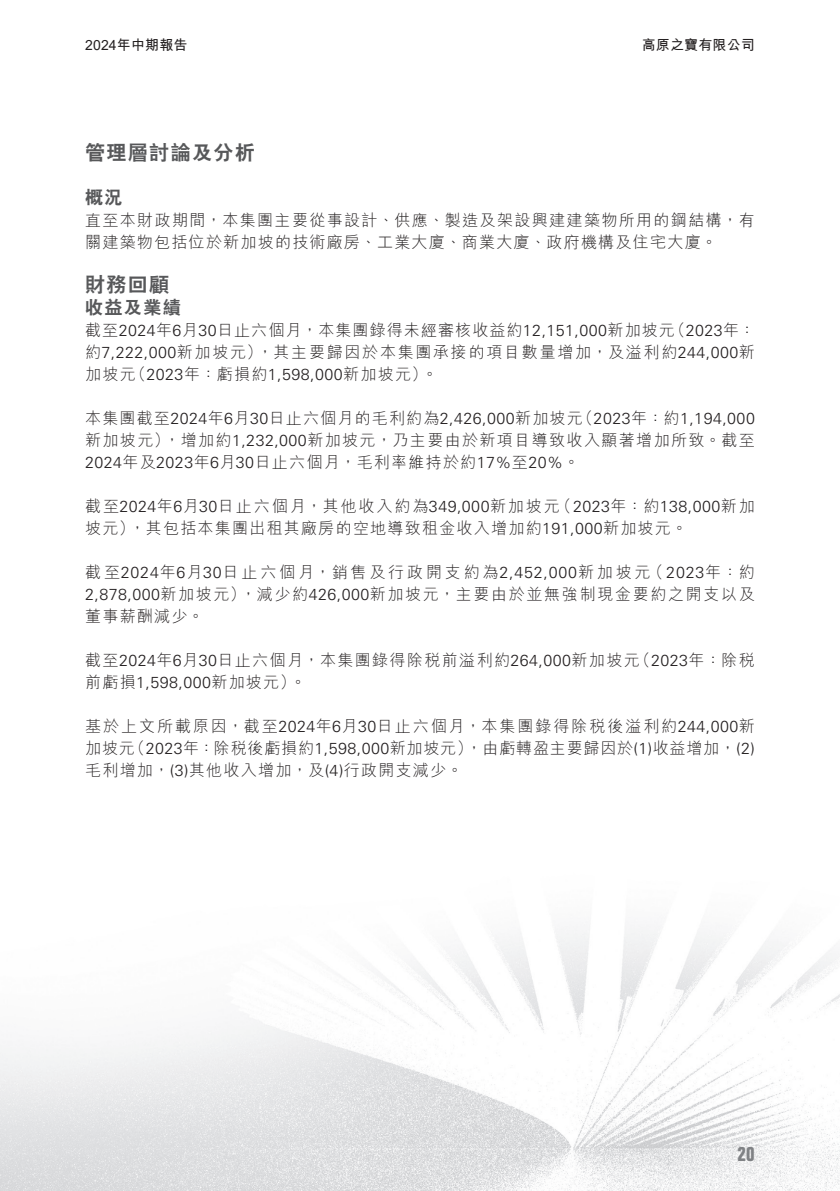
<style>
.page{position:relative;width:840px;height:1191px;background:#fff}
.page>*{position:absolute;margin:0;border:0;box-sizing:border-box;transform-origin:0 0}
.t1{font:800 20px "C Hei 2 HK";letter-spacing:.07em;color:#57585a}
.t2{font:700 condensed 20px "Folio Std";color:#808285}
.t3{font:800 18px "C Hei 2 HK";letter-spacing:.08em;color:#57585a}
.t4{font:300 16px/22px "M Hei HK";letter-spacing:.085em;color:#231f20}
.t5{font:300 16px "Univers LT Std";letter-spacing:.03em;color:#231f20}
.t6{font:300 16px/22px "M Hei HK";letter-spacing:.12em;color:#231f20;text-align:right}
.t7{font:300 16px/22px "M Hei HK";letter-spacing:.11em;color:#231f20}
.t8{font:300 16px/22px "M Hei HK";letter-spacing:.105em;color:#231f20}
.t9{font:700 14px "M Hei HK";letter-spacing:.01em;color:#231f20}
.s1{font-family:"Arial";font-weight:400}
.s2{font-family:"M Hei HK"}
.s3{font-family:"Univers LT Std"}
</style>
<div class="page">
<img style="left:0;top:926px;width:839px;height:265px">
<p class="t9" style="left:85px;top:35px;width:104px"><span class="s1">2024</span>年中期報告</p>
<p class="t9" style="left:641px;top:35px;width:114px">高原之寶有限公司</p>
<p class="t1" style="left:85px;top:142px;width:171px">管理層討論及分析</p>
<p class="t3" style="left:85px;top:188px;width:39px">概況</p>
<p class="t4" style="left:85px;top:208px;width:670px">直至本財政期間，本集團主要從事設計、供應、製造及架設興建建築物所用的鋼結構，有關建築物包括位於新加坡的技術廠房、工業大廈、商業大廈、政府機構及住宅大廈。</p>
<p class="t1" style="left:85px;top:274px;width:86px">財務回顧</p>
<p class="t3" style="left:85px;top:298px;width:97px">收益及業績</p>
<p class="t5" style="left:669px;top:320px;width:87px"><span class="s2">（</span>2023<span class="s2">年：</span></p>
<p class="t7" style="left:257px;top:318px;width:499px;text-indent:-172px">截至<span class="s3">2024</span>年 月<span class="s3">6 30</span>日止六個月，本集團錄得未經審核收益約<span class="s3">12,151,000</span>新加坡元<br>，其主要歸因於本集團承接的項目數量增加，及溢利約<span class="s3">244,000</span>新</p>
<p class="t5" style="left:85px;top:342px;width:179px"><span class="s2">約</span>7,222,000<span class="s2">新加坡元）</span></p>
<p class="t5" style="left:130px;top:364px;width:299px"><span class="s2">（</span>2023<span class="s2">年：虧損約</span>1,598,000<span class="s2">新加坡元(</span></p>
<p class="t4" style="left:85px;top:362px;width:52px">加坡元</p>
<p class="t4" style="left:421px;top:362px;width:17px">。</p>
<p class="t5" style="left:577px;top:408px;width:179px"><span class="s2">（</span>2023<span class="s2">年：約</span>1,194,000</p>
<p class="t4" style="left:164px;top:406px;width:591px;text-indent:-79px">本集團截至<span class="s3">2024</span>年 月<span class="s3">6 30</span>日止六個月的毛利約為<span class="s3">2,426,000</span>新加坡元<br>，增加約<span class="s3">1,232,000</span>新加坡元，乃主要由於新項目導致收入顯著增加所致。截至</p>
<p class="t4" style="left:85px;top:428px;width:495px">新加坡元）<br><span class="s3">2024</span>年及<span class="s3">2023</span>年 月<span class="s3">6 30</span>日止六個月，毛利率維持於約<span class="s3">17%</span>至<span class="s3">20%</span>。</p>
<p class="t5" style="left:555px;top:496px;width:201px"><span class="s2">（</span>2023<span class="s2">年：約</span>138,000<span class="s2">新加</span></p>
<p class="t4" style="left:129px;top:494px;width:559px;text-indent:-44px">截至<span class="s3">2024</span>年 月<span class="s3">6 30</span>日止六個月，其他收入約為<span class="s3">349,000</span>新加坡元<br>，其包括本集團出租其廠房的空地導致租金收入增加約<span class="s3">191,000</span>新加坡元。</p>
<p class="t4" style="left:85px;top:516px;width:51px">坡元）</p>
<p class="t4" style="left:647px;top:560px;width:109px">（ <span class="s3">2023</span>年：約</p>
<p class="t8" style="left:240px;top:560px;width:515px;text-indent:-155px">截至<span class="s3">2024</span>年<span class="s3">6</span>月<span class="s3">30</span>日止六個月，銷售及行政開支約為<span class="s3">2,452,000</span>新加坡元<br>，減少約<span class="s3">426,000</span>新加坡元，主要由於並無強制現金要約之開支以及</p>
<p class="t5" style="left:85px;top:584px;width:162px">2,878,000<span class="s2">新加坡元）</span></p>
<p class="t4" style="left:85px;top:604px;width:120px">董事薪酬減少。</p>
<p class="t4" style="left:634px;top:648px;width:122px">（<span class="s3">2023</span>年：除稅</p>
<p class="t4" style="left:290px;top:648px;width:351px;text-indent:-205px">截至<span class="s3">2024</span>年 月<span class="s3">6 30</span>日止六個月，本集團錄得除稅前溢利約<span class="s3">264,000</span>新加坡元。</p>
<p class="t5" style="left:85px;top:672px;width:212px"><span class="s2">前虧損</span>1,598,000<span class="s2">新加坡元(</span></p>
<p class="t6" style="left:85px;top:714px;width:671px">基於上文所載原因，截至<span class="s3">2024</span>年 月<span class="s3">6 30</span>日止六個月，本集團錄得除稅後溢利約<span class="s3">244,000</span>新（<span class="s3">2023</span>年：除稅後虧損約<span class="s3">1,598,000</span>新加坡元 ，） 由虧轉盈主要歸因於 <span class="s3">)1(</span> 收益增加， <span class="s3">(2)</span></p>
<p class="t4" style="left:85px;top:736px;width:379px">加坡元<br>毛利增加， <span class="s3">)3(</span> 其他收入增加，及 <span class="s3">)4(</span> 行政開支減少。</p>
<p class="t2" style="left:737px;top:1142px;width:19px">20</p>
</div>
